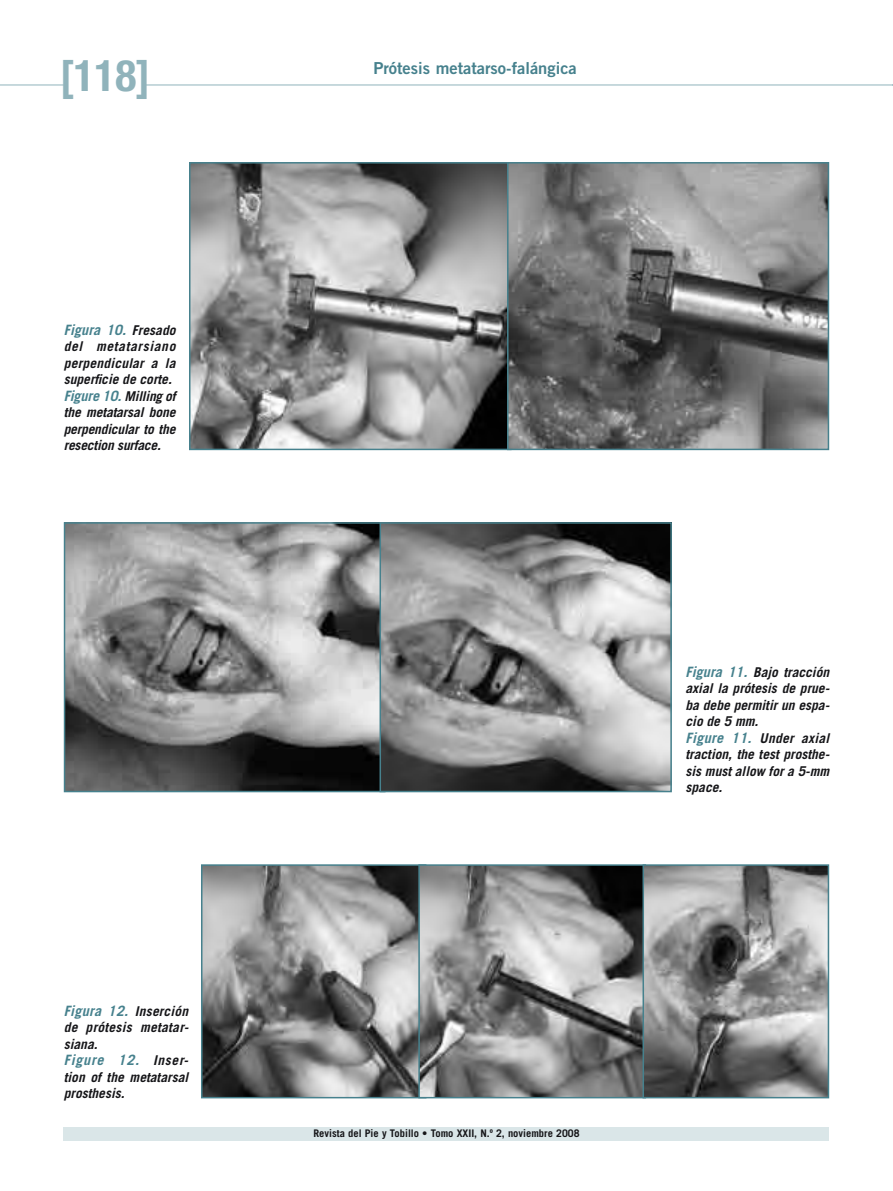
<style>
.page{position:relative;width:893px;height:1191px;background:#fff}
.page>*{position:absolute;margin:0;border:0;box-sizing:border-box;transform-origin:0 0}
.t1{font:700 condensed 43.5px "Helvetica Neue LT Std";color:#90b3bb}
.t2{font:16.5px "Trade Gothic LT Std Bd 2";color:#46818d}
.t3{font:italic 700 14.25px "Trade Gothic LT Std";letter-spacing:.005em;color:#46818d}
.t4{font:italic 700 14.25px "Trade Gothic LT Std";letter-spacing:-.015em;color:#46818d}
.t5{font:italic 700 14.25px "Trade Gothic LT Std";letter-spacing:.05em;color:#46818d}
.t6{font:italic 700 13.5px/16.5px "Trade Gothic LT Std";color:#151518;text-align:justify}
.t7{font:italic 700 13.5px/16.5px "Trade Gothic LT Std";letter-spacing:.02em;color:#151518}
.t8{font:700 10.5px "Trade Gothic LT Std";color:#151518}
.s1{font-size:13.5px;color:#151518}
.s2{font-size:14.25px;color:#46818d}
</style>
<div class="page">
<hr style="left:0;top:85px;width:64px;height:1px;background:#90b3bb">
<hr style="left:145px;top:85px;width:748px;height:1px;background:#90b3bb">
<div style="left:64px;top:1127px;width:765px;height:13px;background:#dae6e8"></div>
<img style="left:192px;top:165px;width:315px;height:282px">
<div style="left:189px;top:162px;width:322px;height:288px;border:2px solid #46818d"></div>
<img style="left:510px;top:165px;width:316px;height:282px">
<div style="left:507px;top:162px;width:322px;height:288px;border:2px solid #46818d"></div>
<img style="left:67px;top:525px;width:312px;height:264px">
<div style="left:64px;top:522px;width:321px;height:270px;border:2px solid #46818d"></div>
<img style="left:382px;top:525px;width:287px;height:264px">
<div style="left:379px;top:522px;width:293px;height:270px;border:2px solid #46818d"></div>
<img style="left:204px;top:867px;width:214px;height:228px">
<div style="left:201px;top:864px;width:225px;height:234px;border:2px solid #46818d"></div>
<img style="left:421px;top:867px;width:221px;height:228px">
<div style="left:418px;top:864px;width:228px;height:234px;border:2px solid #46818d"></div>
<img style="left:645px;top:867px;width:181px;height:228px">
<div style="left:642px;top:864px;width:187px;height:234px;border:2px solid #46818d"></div>
<h1 class="t1" style="left:60px;top:49px;width:92px">[118]</h1>
<p class="t2" style="left:373px;top:58px;width:205px">Prótesis metatarso-falángica</p>
<p class="t3" style="left:64px;top:321px;width:113px">Figura 10. <span class="s1">Fresado</span></p>
<p class="t6" style="left:64px;top:338px;width:113px">del metatarsiano perpendicular a la superficie de corte.</p>
<p class="t4" style="left:64px;top:387px;width:113px">Figure 10. <span class="s1">Milling of</span></p>
<p class="t6" style="left:64px;top:404px;width:113px">the metatarsal bone perpendicular to the resection surface.</p>
<p class="t3" style="left:64px;top:1002px;width:126px">Figura 12. <span class="s1">Inserción</span></p>
<p class="t7" style="left:64px;top:1019px;width:126px">de prótesis metatar&shy;siana.</p>
<p class="t5" style="left:64px;top:1051px;width:126px">Figure 12. <span class="s1">Inser-</span></p>
<p class="t6" style="left:64px;top:1069px;width:126px">tion of the metatarsal prosthesis.</p>
<p class="t8" style="left:313px;top:1126px;width:268px">Revista del Pie y Tobillo • Tomo XXII, N.º 2, noviembre 2008</p>
<p class="t6" style="left:685px;top:664px;width:146px;text-align:left"><span class="s2">Figura 11.</span> Bajo tracción axial la prótesis de prue&shy;ba debe permitir un espa&shy;cio de 5 mm.<br><span class="s2">Figure 11.</span> Under axial traction, the test prosthe&shy;sis must allow for a 5-mm space.</p>
</div>
